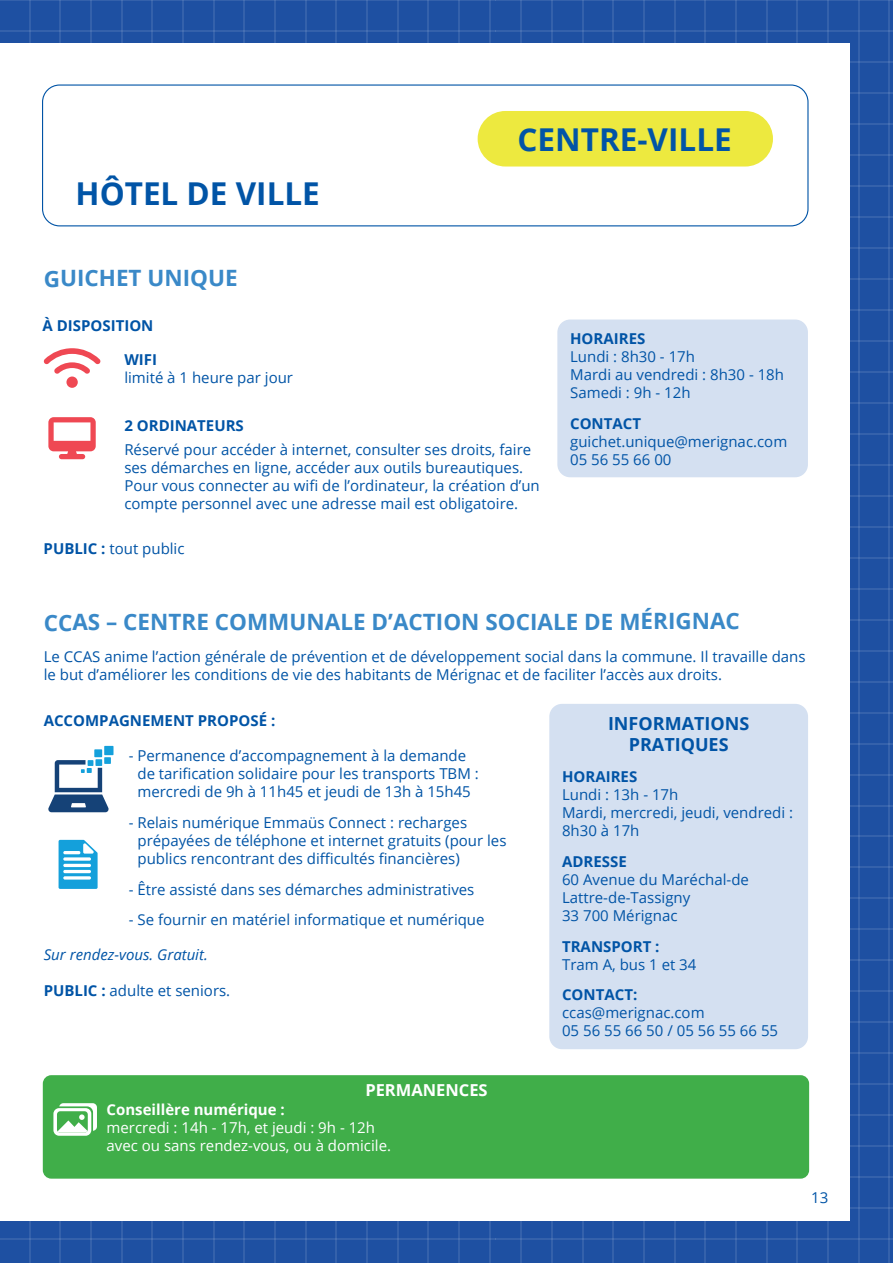
<style>
.page{position:relative;width:893px;height:1263px;background:#fff}
.page>*{position:absolute;margin:0;border:0;box-sizing:border-box;transform-origin:0 0}
.t1{font:700 31.5px "Open Sans";color:#0154a6}
.t2{font:700 22.5px "Open Sans";color:#3a89c8}
.t3{font:700 18px/21px "Open Sans";color:#0154a6;text-align:center}
.t4{font:700 16.5px "Open Sans";color:#fff}
.t5{font:15px/18px "Open Sans";color:#0154a6}
.t6{font:700 15px "Open Sans";color:#0154a6}
.t7{font:15px/18px "Open Sans";color:#fff}
.t8{font:italic 15px "Open Sans";color:#0154a6}
.t9{font:700 15px "Open Sans";color:#fff}
.s1{font-weight:700}
</style>
<div class="page">
<div style="left:0;top:0;width:515px;height:1263px;background:#1e50a2"></div>
<hr style="left:29px;top:0;width:1px;height:1263px;background:#fff">
<hr style="left:60px;top:0;width:1px;height:1263px;background:#fff">
<hr style="left:90px;top:0;width:2px;height:1263px;background:#fff">
<hr style="left:121px;top:0;width:1px;height:1263px;background:#fff">
<hr style="left:152px;top:0;width:1px;height:1263px;background:#fff">
<hr style="left:182px;top:0;width:2px;height:1263px;background:#fff">
<hr style="left:213px;top:0;width:1px;height:1263px;background:#fff">
<hr style="left:244px;top:0;width:1px;height:1263px;background:#fff">
<hr style="left:274px;top:0;width:2px;height:1263px;background:#fff">
<hr style="left:305px;top:0;width:1px;height:1263px;background:#fff">
<hr style="left:336px;top:0;width:1px;height:1263px;background:#fff">
<hr style="left:366px;top:0;width:2px;height:1263px;background:#fff">
<hr style="left:397px;top:0;width:1px;height:1263px;background:#fff">
<hr style="left:428px;top:0;width:1px;height:1263px;background:#fff">
<hr style="left:458px;top:0;width:2px;height:1263px;background:#fff">
<hr style="left:489px;top:0;width:1px;height:1263px;background:#fff">
<hr style="left:0;top:0;width:515px;height:1px;background:#fff">
<hr style="left:0;top:30px;width:515px;height:1px;background:#fff">
<hr style="left:0;top:1239px;width:515px;height:1px;background:#fff">
<div style="left:496px;top:0;width:397px;height:1263px;background:#1e50a2"></div>
<hr style="left:521px;top:0;width:1px;height:1263px;background:#fff">
<hr style="left:551px;top:0;width:1px;height:1263px;background:#fff">
<hr style="left:582px;top:0;width:1px;height:1263px;background:#fff">
<hr style="left:613px;top:0;width:1px;height:1263px;background:#fff">
<hr style="left:643px;top:0;width:1px;height:1263px;background:#fff">
<hr style="left:674px;top:0;width:1px;height:1263px;background:#fff">
<hr style="left:705px;top:0;width:1px;height:1263px;background:#fff">
<hr style="left:735px;top:0;width:1px;height:1263px;background:#fff">
<hr style="left:766px;top:0;width:1px;height:1263px;background:#fff">
<hr style="left:797px;top:0;width:1px;height:1263px;background:#fff">
<hr style="left:827px;top:0;width:2px;height:1263px;background:#fff">
<hr style="left:858px;top:0;width:1px;height:1263px;background:#fff">
<hr style="left:889px;top:0;width:1px;height:1263px;background:#fff">
<hr style="left:496px;top:0;width:397px;height:1px;background:#fff">
<hr style="left:496px;top:30px;width:397px;height:1px;background:#fff">
<hr style="left:496px;top:61px;width:397px;height:1px;background:#fff">
<hr style="left:496px;top:92px;width:397px;height:1px;background:#fff">
<hr style="left:496px;top:123px;width:397px;height:1px;background:#fff">
<hr style="left:496px;top:154px;width:397px;height:1px;background:#fff">
<hr style="left:496px;top:185px;width:397px;height:1px;background:#fff">
<hr style="left:496px;top:216px;width:397px;height:1px;background:#fff">
<hr style="left:496px;top:247px;width:397px;height:1px;background:#fff">
<hr style="left:496px;top:278px;width:397px;height:1px;background:#fff">
<hr style="left:496px;top:309px;width:397px;height:1px;background:#fff">
<hr style="left:496px;top:340px;width:397px;height:1px;background:#fff">
<hr style="left:496px;top:371px;width:397px;height:1px;background:#fff">
<hr style="left:496px;top:402px;width:397px;height:1px;background:#fff">
<hr style="left:496px;top:433px;width:397px;height:1px;background:#fff">
<hr style="left:496px;top:464px;width:397px;height:1px;background:#fff">
<hr style="left:496px;top:495px;width:397px;height:1px;background:#fff">
<hr style="left:496px;top:526px;width:397px;height:1px;background:#fff">
<hr style="left:496px;top:557px;width:397px;height:1px;background:#fff">
<hr style="left:496px;top:588px;width:397px;height:1px;background:#fff">
<hr style="left:496px;top:619px;width:397px;height:1px;background:#fff">
<hr style="left:496px;top:650px;width:397px;height:1px;background:#fff">
<hr style="left:496px;top:681px;width:397px;height:1px;background:#fff">
<hr style="left:496px;top:712px;width:397px;height:1px;background:#fff">
<hr style="left:496px;top:743px;width:397px;height:1px;background:#fff">
<hr style="left:496px;top:774px;width:397px;height:1px;background:#fff">
<hr style="left:496px;top:805px;width:397px;height:1px;background:#fff">
<hr style="left:496px;top:836px;width:397px;height:1px;background:#fff">
<hr style="left:496px;top:867px;width:397px;height:1px;background:#fff">
<hr style="left:496px;top:898px;width:397px;height:1px;background:#fff">
<hr style="left:496px;top:929px;width:397px;height:1px;background:#fff">
<hr style="left:496px;top:960px;width:397px;height:1px;background:#fff">
<hr style="left:496px;top:991px;width:397px;height:1px;background:#fff">
<hr style="left:496px;top:1022px;width:397px;height:1px;background:#fff">
<hr style="left:496px;top:1053px;width:397px;height:1px;background:#fff">
<hr style="left:496px;top:1084px;width:397px;height:1px;background:#fff">
<hr style="left:496px;top:1115px;width:397px;height:1px;background:#fff">
<hr style="left:496px;top:1146px;width:397px;height:1px;background:#fff">
<hr style="left:496px;top:1177px;width:397px;height:1px;background:#fff">
<hr style="left:496px;top:1208px;width:397px;height:1px;background:#fff">
<hr style="left:496px;top:1239px;width:397px;height:1px;background:#fff">
<div style="left:0;top:43px;width:850px;height:1177px;background:#fff"></div>
<div style="left:42px;top:84px;width:766px;height:142px;border:1px solid #0154a6;border-radius:17px"></div>
<div style="left:478px;top:111px;width:295px;height:56px;background:#ede93f;border-radius:28px"></div>
<div style="left:549px;top:704px;width:259px;height:345px;background:#d4e0f1;border-radius:13px"></div>
<div style="left:557px;top:319px;width:251px;height:158px;background:#d4e0f1;border-radius:13px"></div>
<svg style="left:44px;top:348px;width:57px;height:40px"></svg>
<svg style="left:48px;top:417px;width:48px;height:42px"></svg>
<div style="left:104px;top:746px;width:9px;height:9px;background:#14a0db"></div>
<div style="left:94px;top:749px;width:8px;height:8px;background:#14a0db"></div>
<div style="left:104px;top:757px;width:7px;height:7px;background:#14a0db"></div>
<svg style="left:48px;top:760px;width:61px;height:52px"></svg>
<svg style="left:59px;top:840px;width:39px;height:49px"></svg>
<div style="left:43px;top:1075px;width:766px;height:104px;background:#40ae49;border-radius:9px"></div>
<svg style="left:53px;top:1108px;width:38px;height:28px"></svg>
<svg style="left:57px;top:1103px;width:40px;height:29px"></svg>
<h1 class="t1" style="left:76px;top:171px;width:246px">HÔTEL DE VILLE</h1>
<h2 class="t2" style="left:44px;top:262px;width:196px">GUICHET UNIQUE</h2>
<h1 class="t1" style="left:517px;top:117px;width:216px">CENTRE-VILLE</h1>
<p class="t6" style="left:43px;top:315px;width:112px">À DISPOSITION</p>
<p class="t6" style="left:124px;top:349px;width:34px">WIFI</p>
<p class="t5" style="left:124px;top:368px;width:170px">limité à 1 heure par jour</p>
<p class="t6" style="left:124px;top:415px;width:121px">2 ORDINATEURS</p>
<p class="t5" style="left:124px;top:440px;width:417px">Réservé pour accéder à internet, consulter ses droits, faire ses démarches en ligne, accéder aux outils bureautiques.<br>Pour vous connecter au wifi de l’ordinateur, la création d’un compte personnel avec une adresse mail est obligatoire.</p>
<p class="t5" style="left:44px;top:539px;width:142px"><span class="s1">PUBLIC :</span> tout public</p>
<p class="t6" style="left:570px;top:328px;width:77px">HORAIRES</p>
<p class="t5" style="left:570px;top:347px;width:215px">Lundi : 8h30 - 17h<br>Mardi au vendredi : 8h30 - 18h<br>Samedi : 9h - 12h</p>
<p class="t6" style="left:570px;top:412px;width:72px">CONTACT</p>
<p class="t5" style="left:570px;top:432px;width:219px">guichet.unique@merignac.com<br>05 56 55 66 00</p>
<h2 class="t2" style="left:44px;top:606px;width:698px">CCAS – CENTRE COMMUNALE D’ACTION SOCIALE DE MÉRIGNAC</h2>
<p class="t5" style="left:44px;top:647px;width:763px">Le CCAS anime l’action générale de prévention et de développement social dans la commune. Il travaille dans le but d’améliorer les conditions de vie des habitants de Mérignac et de faciliter l’accès aux droits.</p>
<p class="t6" style="left:44px;top:710px;width:233px">ACCOMPAGNEMENT PROPOSÉ :</p>
<p class="t5" style="left:137px;top:746px;width:343px;text-indent:-9px">- Permanence d’accompagnement à la demande de tarification solidaire pour les transports TBM : mercredi de 9h à 11h45 et jeudi de 13h à 15h45</p>
<p class="t5" style="left:137px;top:813px;width:371px;text-indent:-9px">- Relais numérique Emmaüs Connect : recharges prépayées de téléphone et internet gratuits (pour les publics rencontrant des difficultés financières)</p>
<p class="t5" style="left:129px;top:880px;width:347px">- Être assisté dans ses démarches administratives</p>
<p class="t5" style="left:129px;top:910px;width:357px">- Se fournir en matériel informatique et numérique</p>
<p class="t8" style="left:44px;top:944px;width:166px">Sur rendez-vous. Gratuit.</p>
<p class="t5" style="left:44px;top:981px;width:188px"><span class="s1">PUBLIC :</span> adulte et seniors.</p>
<p class="t4" style="left:365px;top:1079px;width:124px">PERMANENCES</p>
<p class="t9" style="left:107px;top:1098px;width:180px">Conseillère numérique :</p>
<p class="t7" style="left:107px;top:1118px;width:286px">mercredi : 14h - 17h, et jeudi : 9h - 12h avec ou sans rendez-vous, ou à domicile.</p>
<p class="t3" style="left:608px;top:713px;width:143px">INFORMATIONS<br>PRATIQUES</p>
<p class="t6" style="left:562px;top:766px;width:77px">HORAIRES</p>
<p class="t5" style="left:562px;top:785px;width:233px">Lundi : 13h - 17h<br>Mardi, mercredi, jeudi, vendredi :<br>8h30 à 17h</p>
<p class="t6" style="left:562px;top:851px;width:66px">ADRESSE</p>
<p class="t5" style="left:562px;top:870px;width:188px">60 Avenue du Maréchal-de<br>Lattre-de-Tassigny<br>33 700 Mérignac</p>
<p class="t6" style="left:562px;top:936px;width:99px">TRANSPORT :</p>
<p class="t5" style="left:562px;top:955px;width:136px">Tram A, bus 1 et 34</p>
<p class="t6" style="left:562px;top:984px;width:77px">CONTACT:</p>
<p class="t5" style="left:562px;top:1003px;width:218px">ccas@merignac.com<br>05 56 55 66 50 / 05 56 55 66 55</p>
<p class="t5" style="left:811px;top:1188px;width:19px">13</p>
</div>
